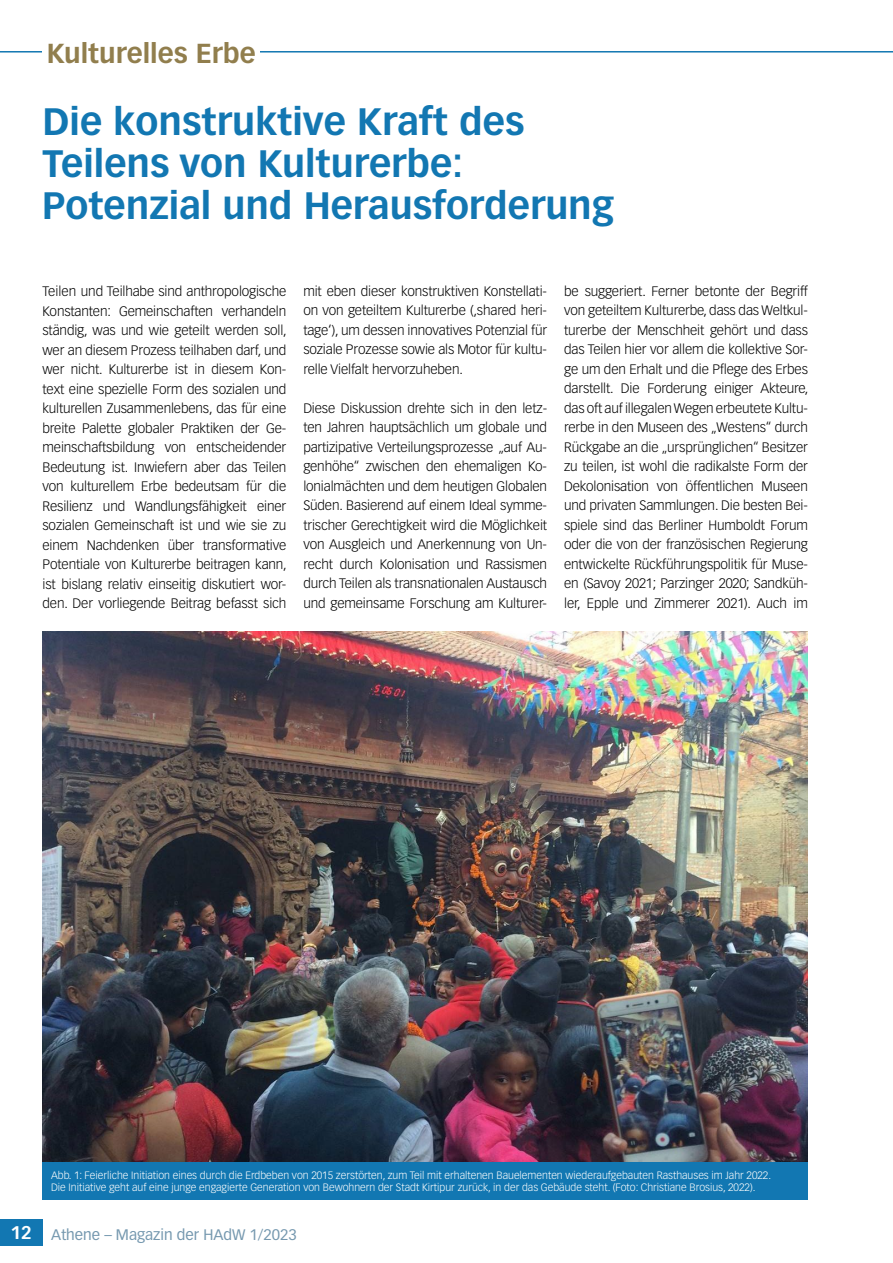
<style>
.page{position:relative;width:893px;height:1263px;background:#fff}
.page>*{position:absolute;margin:0;border:0;box-sizing:border-box;transform-origin:0 0}
.t1{font:700 37.5px/42px "Vectora LT Pro";color:#1277b2}
.t2{font:700 27px "Vectora LT Pro";color:#917e4d}
.t3{font:15px "Vectora LT Pro";color:#7598af}
.t4{font:300 13.5px/19.5px "Vectora LT Pro";letter-spacing:-.01em;color:#000;text-align:justify}
.t5{font:300 10.5px/12px "Vectora LT Pro";color:#fff}
.s1{font-weight:700;font-size:18px;color:#fff}
</style>
<div class="page">
<hr style="left:0;top:51px;width:893px;height:2px;background:#1277b2">
<div style="left:0;top:1219px;width:43px;height:26px;background:#1277b2"></div>
<div style="left:43px;top:38px;width:217px;height:29px;background:#fff"></div>
<img style="left:43px;top:631px;width:765px;height:531px">
<div style="left:43px;top:1162px;width:765px;height:37px;background:#1277b2"></div>
<h2 class="t2" style="left:47px;top:37px;width:210px">Kulturelles Erbe</h2>
<h1 class="t1" style="left:43px;top:101px;width:573px">Die konstruktive Kraft des<br>Teilens von Kulturerbe:<br>Potenzial und Herausforderung</h1>
<p class="t4" style="left:43px;top:281px;width:246px">Teilen und Teilhabe sind anthropologische Konstanten: Gemeinschaften verhandeln ständig, was und wie geteilt werden soll, wer an diesem Prozess teilhaben darf, und wer nicht. Kulturerbe ist in diesem Kon&shy;text eine spezielle Form des sozialen und kulturellen Zusammenlebens, das für eine breite Palette globaler Praktiken der Ge&shy;meinschaftsbildung von entscheidender Bedeutung ist. Inwiefern aber das Teilen von kulturellem Erbe bedeutsam für die Resilienz und Wandlungsfähigkeit einer sozialen Gemeinschaft ist und wie sie zu einem Nachdenken über transformative Potentiale von Kulturerbe beitragen kann, ist bislang relativ einseitig diskutiert wor&shy;den. Der vorliegende Beitrag befasst sich</p>
<p class="t4" style="left:303px;top:281px;width:245px">mit eben dieser konstruktiven Konstellati&shy;on von geteiltem Kulturerbe (‚shared heri&shy;tage‘), um dessen innovatives Potenzial für soziale Prozesse sowie als Motor für kultu&shy;relle Vielfalt hervorzuheben.</p>
<p class="t4" style="left:303px;top:398px;width:245px">Diese Diskussion drehte sich in den letz&shy;ten Jahren hauptsächlich um globale und partizipative Verteilungsprozesse „auf Au&shy;genhöhe“ zwischen den ehemaligen Ko&shy;lonialmächten und dem heutigen Globalen Süden. Basierend auf einem Ideal symme&shy;trischer Gerechtigkeit wird die Möglichkeit von Ausgleich und Anerkennung von Un&shy;recht durch Kolonisation und Rassismen durch Teilen als transnationalen Austausch und gemeinsame Forschung am Kulturer-</p>
<p class="t4" style="left:564px;top:281px;width:246px">be suggeriert. Ferner betonte der Begriff von geteiltem Kulturerbe, dass das Weltkul&shy;turerbe der Menschheit gehört und dass das Teilen hier vor allem die kollektive Sor&shy;ge um den Erhalt und die Pflege des Erbes darstellt. Die Forderung einiger Akteure, das oft auf illegalen Wegen erbeutete Kultu&shy;rerbe in den Museen des „Westens“ durch Rückgabe an die „ursprünglichen“ Besitzer zu teilen, ist wohl die radikalste Form der Dekolonisation von öffentlichen Museen und privaten Sammlungen. Die besten Bei&shy;spiele sind das Berliner Humboldt Forum oder die von der französischen Regierung entwickelte Rückführungspolitik für Muse&shy;en (Savoy 2021; Parzinger 2020; Sandküh&shy;ler, Epple und Zimmerer 2021). Auch im</p>
<p class="t5" style="left:51px;top:1169px;width:722px">Abb. 1: Feierliche Initiation eines durch die Erdbeben von 2015 zerstörten, zum Teil mit erhaltenen Bauelementen wiederaufgebauten Rasthauses im Jahr 2022.<br>Die Initiative geht auf eine junge engagierte Generation von Bewohnern der Stadt Kirtipur zurück, in der das Gebäude steht. (Foto: Christiane Brosius, 2022).</p>
<p class="t3" style="left:11px;top:1225px;width:288px"><span class="s1">12</span> Athene – Magazin der HAdW 1/2023</p>
</div>
